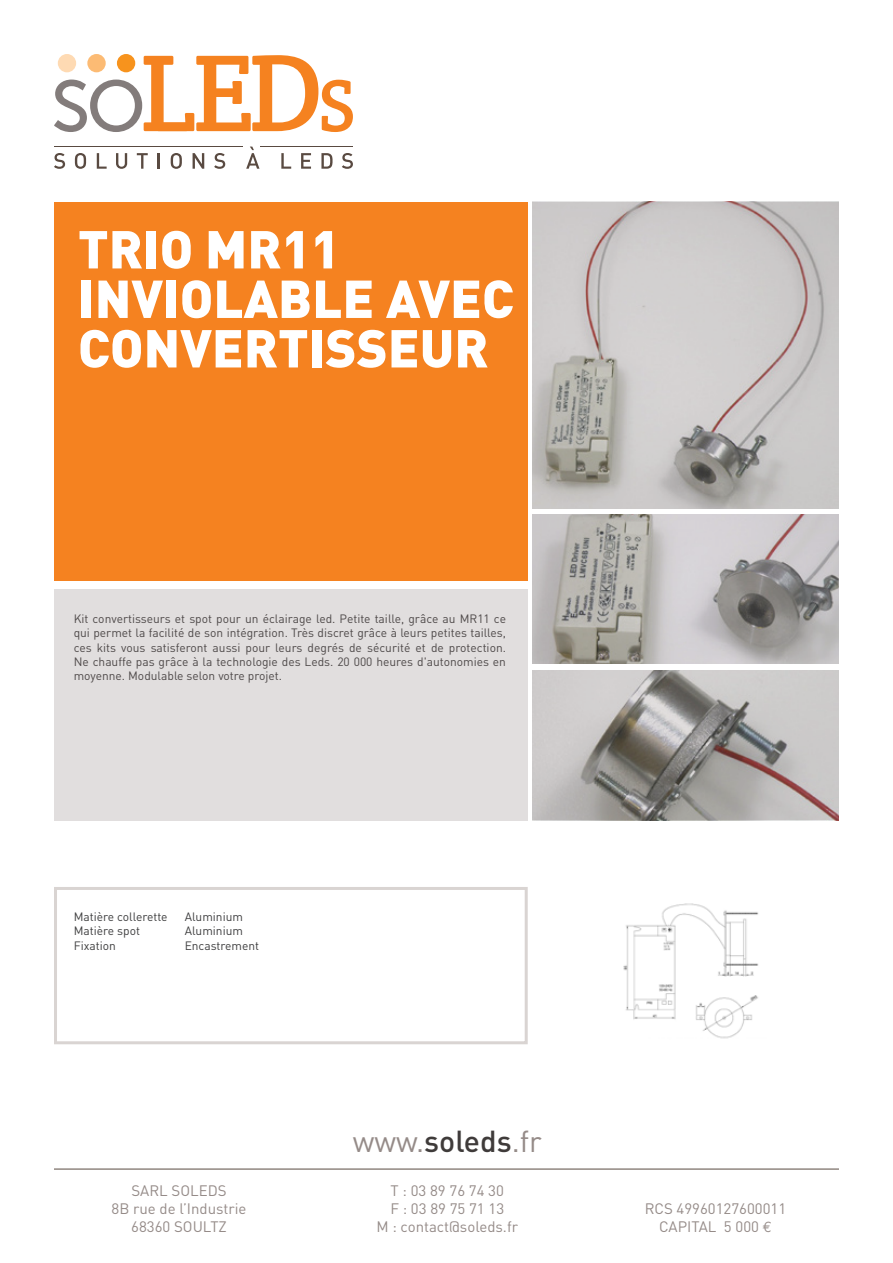
<style>
.page{position:relative;width:893px;height:1263px;background:#fff}
.page>*{position:absolute;margin:0;border:0;box-sizing:border-box;transform-origin:0 0}
.t1{font:900 52.5px/49.5px "DIN";color:#fff}
.t2{font:30px "DIN";color:#958b88}
.t3{font:15px/18px "DIN";color:#958b88;text-align:center}
.t4{font:12px/14.4px "DIN";color:#4e4949;text-align:justify}
.t5{font:12px "DIN";color:#3e3e3f}
.s1{font-weight:500;color:#3f3b3a}
.s2{font-family:"Euro Mono"}
</style>
<div class="page">
<svg style="left:54px;top:55px;width:299px;height:77px"></svg>
<div style="left:117px;top:54px;width:18px;height:18px;background:#f7931d;border-radius:50%"></div>
<div style="left:87px;top:54px;width:19px;height:18px;background:#fcbb74;border-radius:50%"></div>
<div style="left:58px;top:54px;width:18px;height:18px;background:#fedab3;border-radius:50%"></div>
<svg style="left:54px;top:153px;width:11px;height:16px"></svg>
<svg style="left:75px;top:153px;width:11px;height:16px"></svg>
<svg style="left:97px;top:153px;width:10px;height:16px"></svg>
<svg style="left:116px;top:153px;width:11px;height:16px"></svg>
<svg style="left:137px;top:153px;width:11px;height:16px"></svg>
<svg style="left:158px;top:153px;width:2px;height:16px"></svg>
<svg style="left:171px;top:153px;width:11px;height:16px"></svg>
<svg style="left:193px;top:153px;width:11px;height:16px"></svg>
<svg style="left:214px;top:153px;width:11px;height:16px"></svg>
<svg style="left:246px;top:147px;width:13px;height:22px"></svg>
<svg style="left:281px;top:153px;width:10px;height:16px"></svg>
<svg style="left:301px;top:153px;width:10px;height:16px"></svg>
<svg style="left:321px;top:153px;width:12px;height:16px"></svg>
<svg style="left:342px;top:153px;width:11px;height:16px"></svg>
<hr style="left:260px;top:146px;width:93px;height:1px;background:#594a41">
<hr style="left:54px;top:146px;width:189px;height:1px;background:#594a41">
<div style="left:54px;top:202px;width:474px;height:378px;background:#f58220"></div>
<img style="left:533px;top:202px;width:306px;height:306px">
<div style="left:54px;top:887px;width:474px;height:157px;border:3px solid #d9d4d2"></div>
<div style="left:54px;top:589px;width:474px;height:231px;background:#e1dede"></div>
<hr style="left:54px;top:1169px;width:785px;height:1px;background:#594a41">
<img style="left:533px;top:514px;width:306px;height:150px">
<img style="left:533px;top:670px;width:306px;height:150px">
<img style="left:623px;top:903px;width:136px;height:136px">
<h1 class="t1" style="left:78px;top:222px;width:437px">TRIO MR11<br>INVIOLABLE AVEC<br>CONVERTISSEUR</h1>
<p class="t4" style="left:74px;top:611px;width:434px">Kit convertisseurs et spot pour un éclairage led. Petite taille, grâce au MR11 ce qui permet la facilité de son intégration. Très discret grâce à leurs petites tailles, ces kits vous satisferont aussi pour leurs degrés de sécurité et de protection.<br>Ne chauffe pas grâce à la technologie des Leds. 20 000 heures d'autonomies en moyenne. Modulable selon votre projet.</p>
<p class="t5" style="left:74px;top:909px;width:95px">Matière collerette</p>
<p class="t5" style="left:185px;top:909px;width:60px">Aluminium</p>
<p class="t5" style="left:74px;top:923px;width:68px">Matière spot</p>
<p class="t5" style="left:185px;top:923px;width:60px">Aluminium</p>
<p class="t5" style="left:74px;top:938px;width:44px">Fixation</p>
<p class="t5" style="left:185px;top:938px;width:76px">Encastrement</p>
<h2 class="t2" style="left:353px;top:1123px;width:191px">www.<span class="s1">soleds</span>.fr</h2>
<p class="t3" style="left:112px;top:1182px;width:136px">SARL SOLEDS<br>8B rue de l’Industrie<br>68360 SOULTZ</p>
<p class="t3" style="left:376px;top:1182px;width:143px">T : 03 89 76 74 30<br>F : 03 89 75 71 13<br>M : contact@soleds.fr</p>
<p class="t3" style="left:645px;top:1200px;width:143px">RCS 49960127600011<br>CAPITAL 5 000 <span class="s2">€</span></p>
</div>
